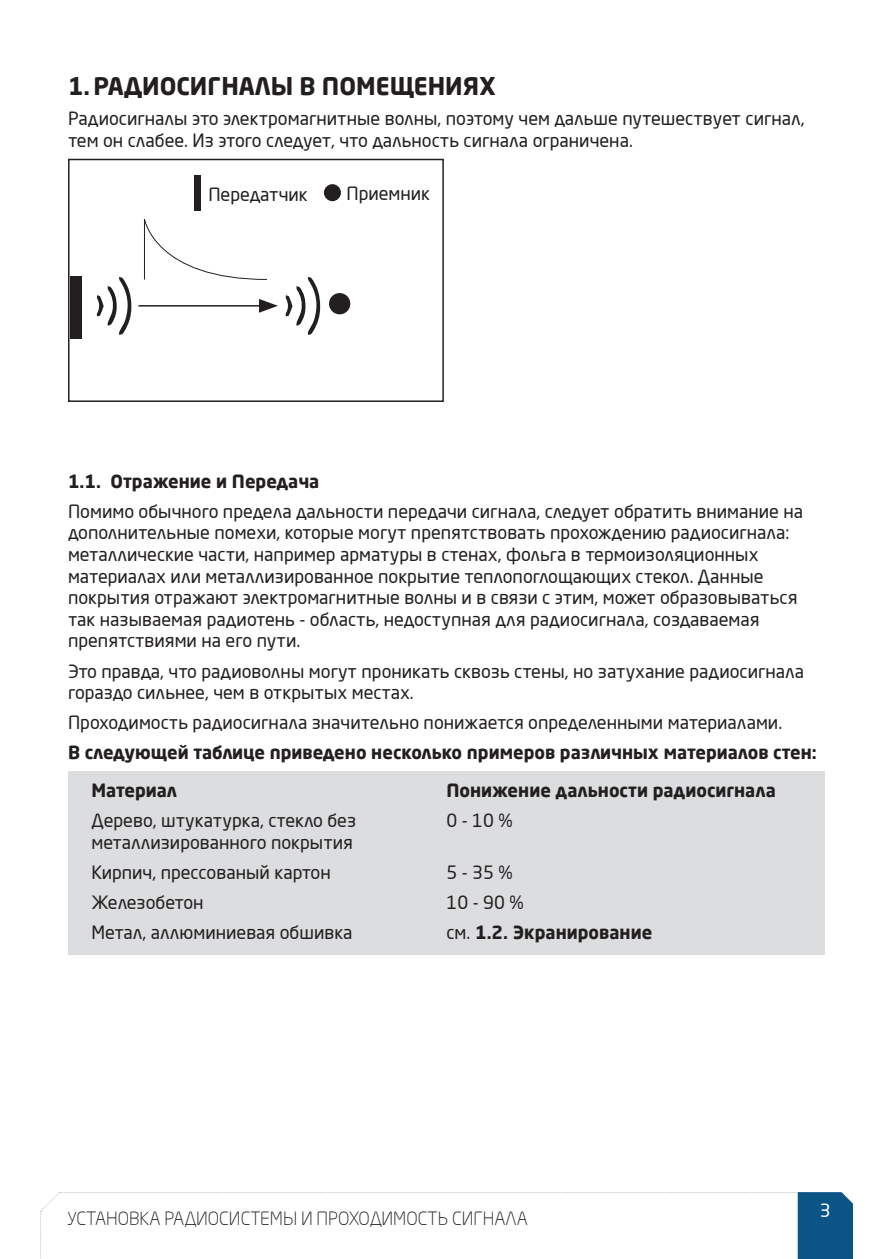
<style>
.page{position:relative;width:893px;height:1259px;background:#fff}
.page>*{position:absolute;margin:0;border:0;box-sizing:border-box;transform-origin:0 0}
.t1{font:700 24px "Neo Sans Pro";color:#231f20}
.t2{font:18px/21.6px "Neo Sans Pro";color:#231f20}
.t3{font:700 18px/30px "Neo Sans Pro";color:#231f20}
.t4{font:300 18px "Neo Sans Pro";color:#231f20}
.t5{font:18px "Neo Sans Pro";color:#fff}
.s1{font-weight:400}
</style>
<div class="page">
<svg style="left:40px;top:1192px;width:813px;height:67px"></svg>
<div style="left:68px;top:159px;width:376px;height:243px;border:2px solid #231f20"></div>
<svg style="left:97px;top:277px;width:34px;height:58px"></svg>
<svg style="left:285px;top:277px;width:35px;height:58px"></svg>
<div style="left:70px;top:276px;width:12px;height:63px;background:#231f20"></div>
<div style="left:194px;top:175px;width:7px;height:36px;background:#231f20"></div>
<div style="left:329px;top:293px;width:21px;height:21px;background:#231f20;border-radius:50%"></div>
<div style="left:324px;top:184px;width:17px;height:17px;background:#231f20;border-radius:50%"></div>
<hr style="left:139px;top:305px;width:125px;height:1px;background:#231f20">
<svg style="left:259px;top:299px;width:19px;height:14px"></svg>
<svg style="left:144px;top:219px;width:123px;height:61px"></svg>
<div style="left:68px;top:771px;width:757px;height:184px;background:#dcdddf"></div>
<h1 class="t1" style="left:68px;top:73px;width:429px">1. РАДИОСИГНАЛЫ В ПОМЕЩЕНИЯХ</h1>
<p class="t2" style="left:68px;top:107px;width:738px">Радиосигналы это электромагнитные волны, поэтому чем дальше путешествует сигнал, тем он слабее. Из этого следует, что дальность сигнала ограничена.</p>
<p class="t2" style="left:208px;top:183px;width:101px">Передатчик</p>
<p class="t2" style="left:346px;top:182px;width:85px">Приемник</p>
<p class="t3" style="left:68px;top:466px;width:253px">1.1. Отражение и Передача</p>
<p class="t2" style="left:68px;top:500px;width:737px">Помимо обычного предела дальности передачи сигнала, следует обратить внимание на дополнительные помехи, которые могут препятствовать прохождению радиосигнала: металлические части, например арматуры в стенах, фольга в термоизоляционных материалах или металлизированное покрытие теплопоглощающих стекол. Данные покрытия отражают электромагнитные волны и в связи с этим, может образовываться так называемая радиотень - область, недоступная для радиосигнала, создаваемая препятствиями на его пути.</p>
<p class="t2" style="left:68px;top:660px;width:738px">Это правда, что радиоволны могут проникать сквозь стены, но затухание радиосигнала гораздо сильнее, чем в открытых местах.</p>
<p class="t2" style="left:68px;top:711px;width:716px">Проходимость радиосигнала значительно понижается определенными материалами.</p>
<p class="t3" style="left:91px;top:733px;width:727px;line-height:37.8px;text-indent:-23px">В следующей таблице приведено несколько примеров различных материалов стен:<br>Материал</p>
<p class="t2" style="left:91px;top:809px;width:266px">Дерево, штукатурка, стекло без металлизированного покрытия</p>
<p class="t2" style="left:91px;top:857px;width:263px;line-height:30px">Кирпич, прессованый картон<br>Железобетон<br>Метал, аллюминиевая обшивка</p>
<p class="t3" style="left:446px;top:775px;width:331px">Понижение дальности радиосигнала</p>
<p class="t2" style="left:446px;top:809px;width:68px">0 - 10 %</p>
<p class="t3" style="left:446px;top:857px;width:207px"><span class="s1">5 - 35 %<br>10 - 90 %<br>см.</span> 1.2. Экранирование</p>
<p class="t4" style="left:67px;top:1207px;width:462px">УСТАНОВКА РАДИОСИСТЕМЫ И ПРОХОДИМОСТЬ СИГНАЛА</p>
<p class="t5" style="left:820px;top:1199px;width:12px">3</p>
</div>
